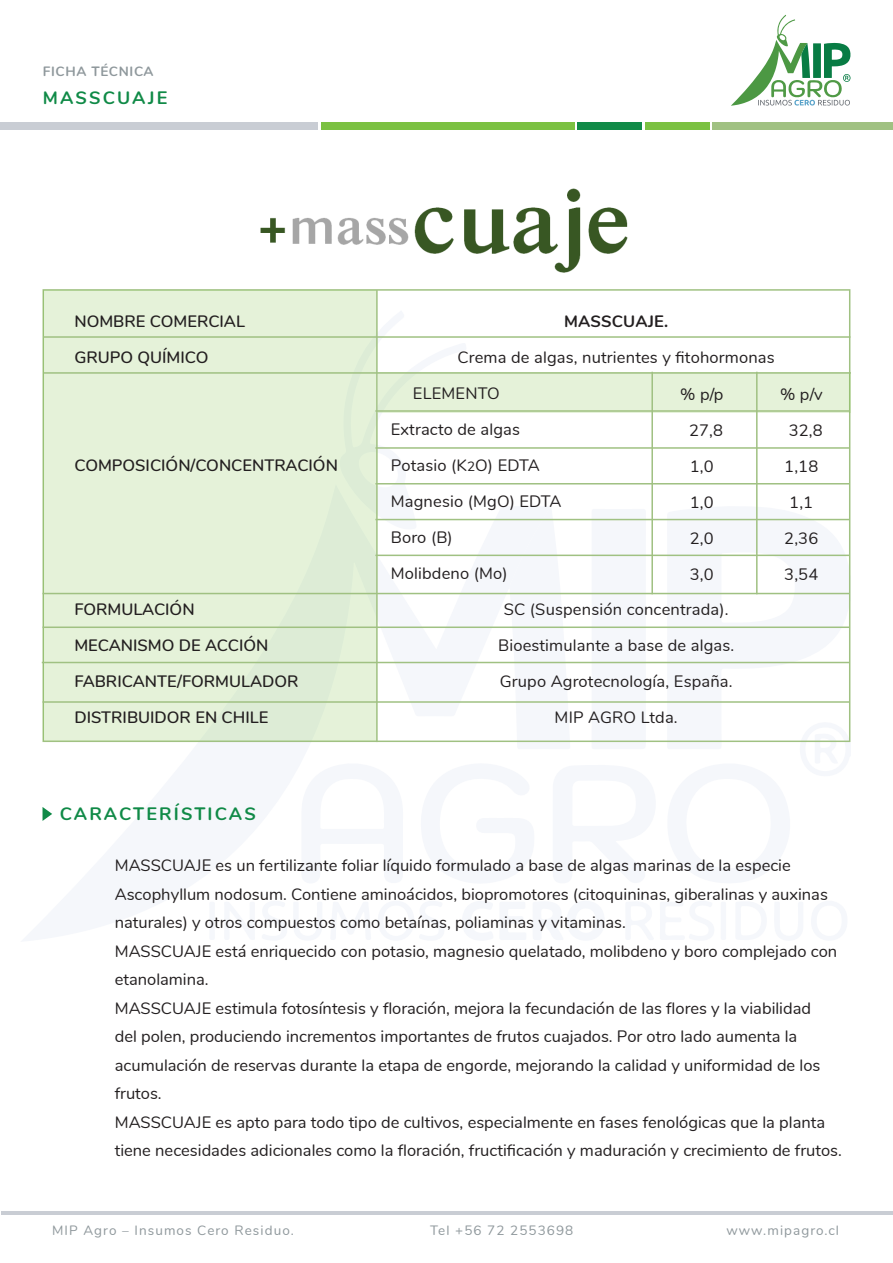
<style>
.page{position:relative;width:893px;height:1263px;background:#fff}
.page>*{position:absolute;margin:0;border:0;box-sizing:border-box;transform-origin:0 0}
.t1{font:700 18px "Nunito";letter-spacing:.12em;color:#108a47}
.t2{font:16.5px/28.5px "Nunito";color:#231f20}
.t3{font:600 16.5px "Nunito";color:#231f20}
.t4{font:700 16.5px "Nunito";letter-spacing:.01em;color:#231f20}
.t5{font:13.5px "Nunito";letter-spacing:.08em;color:#8f989c}
.t6{font:700 13.5px "Nunito";letter-spacing:.05em;color:#8f989c}
.s1{font-size:13.5px}
</style>
<div class="page">
<div style="left:1px;top:122px;width:317px;height:8px;background:#c9cdd4"></div>
<div style="left:321px;top:122px;width:254px;height:8px;background:#7bc142"></div>
<div style="left:713px;top:122px;width:180px;height:8px;background:#a0c182"></div>
<div style="left:577px;top:122px;width:65px;height:8px;background:#108a47"></div>
<div style="left:645px;top:122px;width:65px;height:8px;background:#7bc142"></div>
<svg style="left:731px;top:15px;width:119px;height:91px"></svg>
<hr style="left:1px;top:1211px;width:891px;height:4px;background:#c9cdd4">
<svg style="left:41px;top:484px;width:509px;height:337px"></svg>
<div style="left:592px;top:518px;width:54px;height:225px;background:#f5f7fb"></div>
<svg style="left:509px;top:506px;width:61px;height:243px"></svg>
<svg style="left:301px;top:762px;width:102px;height:59px"></svg>
<svg style="left:420px;top:761px;width:114px;height:60px"></svg>
<svg style="left:666px;top:505px;width:185px;height:238px"></svg>
<div style="left:43px;top:290px;width:334px;height:450px;background:#e5f2d9"></div>
<div style="left:378px;top:372px;width:472px;height:40px;background:#e5f2d9"></div>
<hr style="left:43px;top:336px;width:807px;height:2px;background:#a0c182">
<hr style="left:375px;top:410px;width:475px;height:2px;background:#a0c182">
<hr style="left:375px;top:447px;width:475px;height:2px;background:#a0c182">
<hr style="left:375px;top:483px;width:475px;height:1px;background:#a0c182">
<hr style="left:375px;top:519px;width:475px;height:1px;background:#a0c182">
<hr style="left:375px;top:555px;width:475px;height:1px;background:#a0c182">
<hr style="left:43px;top:701px;width:807px;height:2px;background:#a0c182">
<hr style="left:42px;top:662px;width:807px;height:1px;background:#a0c182">
<hr style="left:43px;top:626px;width:807px;height:2px;background:#a0c182">
<hr style="left:43px;top:593px;width:807px;height:1px;background:#a0c182">
<hr style="left:44px;top:372px;width:807px;height:2px;background:#a0c182">
<hr style="left:376px;top:290px;width:2px;height:452px;background:#a0c182">
<svg style="left:43px;top:807px;width:9px;height:14px"></svg>
<hr style="left:651px;top:372px;width:2px;height:222px;background:#a0c182">
<hr style="left:756px;top:372px;width:2px;height:222px;background:#a0c182">
<img style="left:260px;top:188px;width:368px;height:85px">
<p class="t6" style="left:43px;top:61px;width:112px">FICHA TÉCNICA</p>
<p class="t1" style="left:43px;top:85px;width:126px">MASSCUAJE</p>
<p class="t3" style="left:74px;top:309px;width:172px">NOMBRE COMERCIAL</p>
<p class="t3" style="left:74px;top:345px;width:136px">GRUPO QUÍMICO</p>
<p class="t3" style="left:74px;top:453px;width:265px">COMPOSICIÓN/CONCENTRACIÓN</p>
<p class="t3" style="left:74px;top:597px;width:122px">FORMULACIÓN</p>
<p class="t3" style="left:74px;top:633px;width:196px">MECANISMO DE ACCIÓN</p>
<p class="t3" style="left:74px;top:669px;width:226px">FABRICANTE/FORMULADOR</p>
<p class="t3" style="left:74px;top:705px;width:196px">DISTRIBUIDOR EN CHILE</p>
<p class="t1" style="left:60px;top:801px;width:198px">CARACTERÍSTICAS</p>
<p class="t4" style="left:564px;top:309px;width:106px">MASSCUAJE.</p>
<p class="t2" style="left:458px;top:342px;width:319px">Crema de algas, nutrientes y fitohormonas</p>
<p class="t2" style="left:413px;top:378px;width:88px">ELEMENTO</p>
<p class="t2" style="left:391px;top:414px;width:131px">Extracto de algas</p>
<p class="t2" style="left:391px;top:450px;width:150px">Potasio (K<span class="s1">2</span>O) EDTA</p>
<p class="t2" style="left:391px;top:486px;width:172px">Magnesio (MgO) EDTA</p>
<p class="t2" style="left:391px;top:522px;width:63px">Boro (B)</p>
<p class="t2" style="left:391px;top:558px;width:118px">Molibdeno (Mo)</p>
<p class="t2" style="left:504px;top:594px;width:226px">SC (Suspensión concentrada).</p>
<p class="t2" style="left:498px;top:630px;width:238px">Bioestimulante a base de algas.</p>
<p class="t2" style="left:500px;top:666px;width:234px">Grupo Agrotecnología, España.</p>
<p class="t2" style="left:555px;top:702px;width:125px">MIP AGRO Ltda.</p>
<p class="t2" style="left:680px;top:380px;width:45px">% p/p</p>
<p class="t2" style="left:689px;top:416px;width:35px">27,8</p>
<p class="t2" style="left:690px;top:452px;width:25px">1,0</p>
<p class="t2" style="left:690px;top:488px;width:25px">1,0</p>
<p class="t2" style="left:690px;top:524px;width:25px">2,0</p>
<p class="t2" style="left:690px;top:560px;width:25px">3,0</p>
<p class="t2" style="left:780px;top:380px;width:44px">% p/v</p>
<p class="t2" style="left:789px;top:416px;width:35px">32,8</p>
<p class="t2" style="left:784px;top:452px;width:35px">1,18</p>
<p class="t2" style="left:789px;top:488px;width:25px">1,1</p>
<p class="t2" style="left:784px;top:524px;width:35px">2,36</p>
<p class="t2" style="left:784px;top:560px;width:35px">3,54</p>
<p class="t2" style="left:115px;top:850px;width:715px">MASSCUAJE es un fertilizante foliar líquido formulado a base de algas marinas de la especie<br>Ascophyllum nodosum. Contiene aminoácidos, biopromotores (citoquininas, giberalinas y auxinas naturales) y otros compuestos como betaínas, poliaminas y vitaminas.</p>
<p class="t2" style="left:115px;top:936px;width:724px">MASSCUAJE está enriquecido con potasio, magnesio quelatado, molibdeno y boro complejado con etanolamina.</p>
<p class="t2" style="left:115px;top:993px;width:707px">MASSCUAJE estimula fotosíntesis y floración, mejora la fecundación de las flores y la viabilidad del polen, produciendo incrementos importantes de frutos cuajados. Por otro lado aumenta la acumulación de reservas durante la etapa de engorde, mejorando la calidad y uniformidad de los frutos.</p>
<p class="t2" style="left:115px;top:1107px;width:728px">MASSCUAJE es apto para todo tipo de cultivos, especialmente en fases fenológicas que la planta tiene necesidades adicionales como la floración, fructificación y maduración y crecimiento de frutos.</p>
<p class="t5" style="left:52px;top:1220px;width:243px">MIP Agro – Insumos Cero Residuo.</p>
<p class="t5" style="left:430px;top:1220px;width:145px">Tel +56 72 2553698</p>
<p class="t5" style="left:726px;top:1220px;width:114px">www.mipagro.cl</p>
</div>
